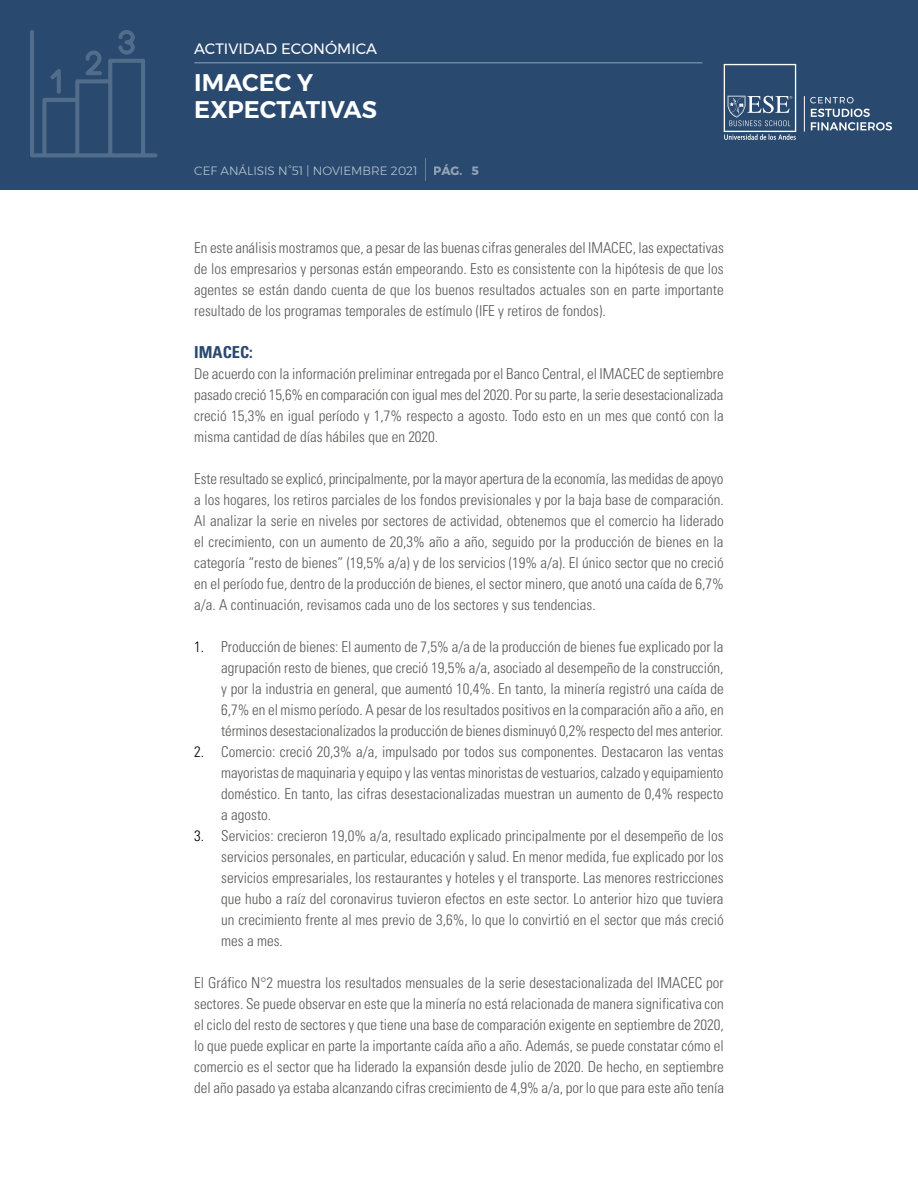
<style>
.page{position:relative;width:918px;height:1188px;background:#fff}
.page>*{position:absolute;margin:0;border:0;box-sizing:border-box;transform-origin:0 0}
.t1{font:600 24px/27px "Montserrat";color:#fff}
.t2{font:700 condensed 16.5px "Univers LT Std";color:#29496f}
.t3{font:300 condensed 15px/21px "Univers LT Std";color:#585857;text-align:justify}
.t4{font:15px "Montserrat";color:#fff}
.t5{font:300 12px "Montserrat";color:#fff}
.t6{font:700 12px "Montserrat";color:#fff}
.s1{color:#000}
</style>
<div class="page">
<div style="left:0;top:0;width:918px;height:189px;background:#29496f"></div>
<svg style="left:30px;top:30px;width:128px;height:127px"></svg>
<svg style="left:425px;top:158px;width:1px;height:22px"></svg>
<hr style="left:804px;top:96px;width:1px;height:36px;background:#fff">
<svg style="left:810px;top:97px;width:44px;height:6px"></svg>
<svg style="left:811px;top:109px;width:81px;height:22px"></svg>
<div style="left:724px;top:64px;width:72px;height:68px;border:1px solid #fff"></div>
<svg style="left:728px;top:96px;width:64px;height:30px"></svg>
<svg style="left:724px;top:134px;width:72px;height:6px"></svg>
<hr style="left:194px;top:62px;width:508px;height:1px;background:#fff">
<p class="t4" style="left:194px;top:38px;width:184px">ACTIVIDAD ECONÓMICA</p>
<h1 class="t1" style="left:194px;top:69px;width:184px">IMACEC Y<br>EXPECTATIVAS</h1>
<p class="t5" style="left:194px;top:162px;width:225px">CEF ANÁLISIS N°51 | NOVIEMBRE 2021</p>
<p class="t6" style="left:434px;top:161px;width:47px">PÁG. 5</p>
<p class="t3" style="left:194px;top:237px;width:531px">En este análisis mostramos que, a pesar de las buenas cifras generales del IMACEC, las expectativas de los empresarios y personas están empeorando. Esto es consistente con la hipótesis de que los agentes se están dando cuenta de que los buenos resultados actuales son en parte importante resultado de los programas temporales de estímulo (IFE y retiros de fondos).</p>
<p class="t2" style="left:194px;top:342px;width:60px">IMACEC:</p>
<p class="t3" style="left:194px;top:363px;width:531px">De acuerdo con la información preliminar entregada por el Banco Central, el IMACEC de septiembre pasado creció 15,6% en comparación con igual mes del 2020. Por su parte, la serie desestacionalizada creció 15,3% en igual período y 1,7% respecto a agosto. Todo esto en un mes que contó con la misma cantidad de días hábiles que en 2020.</p>
<p class="t3" style="left:194px;top:468px;width:531px">Este resultado se explicó, principalmente, por la mayor apertura de la economía, las medidas de apoyo a los hogares, los retiros parciales de los fondos previsionales y por la baja base de comparación.<br>Al analizar la serie en niveles por sectores de actividad, obtenemos que el comercio ha liderado el crecimiento, con un aumento de 20,3% año a año, seguido por la producción de bienes en la categoría “resto de bienes” (19,5% a/a) y de los servicios (19% a/a). El único sector que no creció en el período fue, dentro de la producción de bienes, el sector minero, que anotó una caída de 6,7% a/a. A continuación, revisamos cada uno de los sectores y sus tendencias.</p>
<p class="t3" style="left:221px;top:636px;width:504px;text-indent:-27px"><span class="s1">1.</span> Producción de bienes: El aumento de 7,5% a/a de la producción de bienes fue explicado por la agrupación resto de bienes, que creció 19,5% a/a, asociado al desempeño de la construcción, y por la industria en general, que aumentó 10,4%. En tanto, la minería registró una caída de 6,7% en el mismo período. A pesar de los resultados positivos en la comparación año a año, en términos desestacionalizados la producción de bienes disminuyó 0,2% respecto del mes anterior.</p>
<p class="t3" style="left:221px;top:741px;width:504px;text-indent:-27px"><span class="s1">2.</span> Comercio: creció 20,3% a/a, impulsado por todos sus componentes. Destacaron las ventas mayoristas de maquinaria y equipo y las ventas minoristas de vestuarios, calzado y equipamiento doméstico. En tanto, las cifras desestacionalizadas muestran un aumento de 0,4% respecto a agosto.</p>
<p class="t3" style="left:221px;top:825px;width:504px;text-indent:-27px"><span class="s1">3.</span> Servicios: crecieron 19,0% a/a, resultado explicado principalmente por el desempeño de los servicios personales, en particular, educación y salud. En menor medida, fue explicado por los servicios empresariales, los restaurantes y hoteles y el transporte. Las menores restricciones que hubo a raíz del coronavirus tuvieron efectos en este sector. Lo anterior hizo que tuviera un crecimiento frente al mes previo de 3,6%, lo que lo convirtió en el sector que más creció mes a mes.</p>
<p class="t3" style="left:194px;top:972px;width:531px">El Gráfico N°2 muestra los resultados mensuales de la serie desestacionalizada del IMACEC por sectores. Se puede observar en este que la minería no está relacionada de manera significativa con el ciclo del resto de sectores y que tiene una base de comparación exigente en septiembre de 2020, lo que puede explicar en parte la importante caída año a año. Además, se puede constatar cómo el comercio es el sector que ha liderado la expansión desde julio de 2020. De hecho, en septiembre del año pasado ya estaba alcanzando cifras crecimiento de 4,9% a/a, por lo que para este año tenía</p>
</div>
